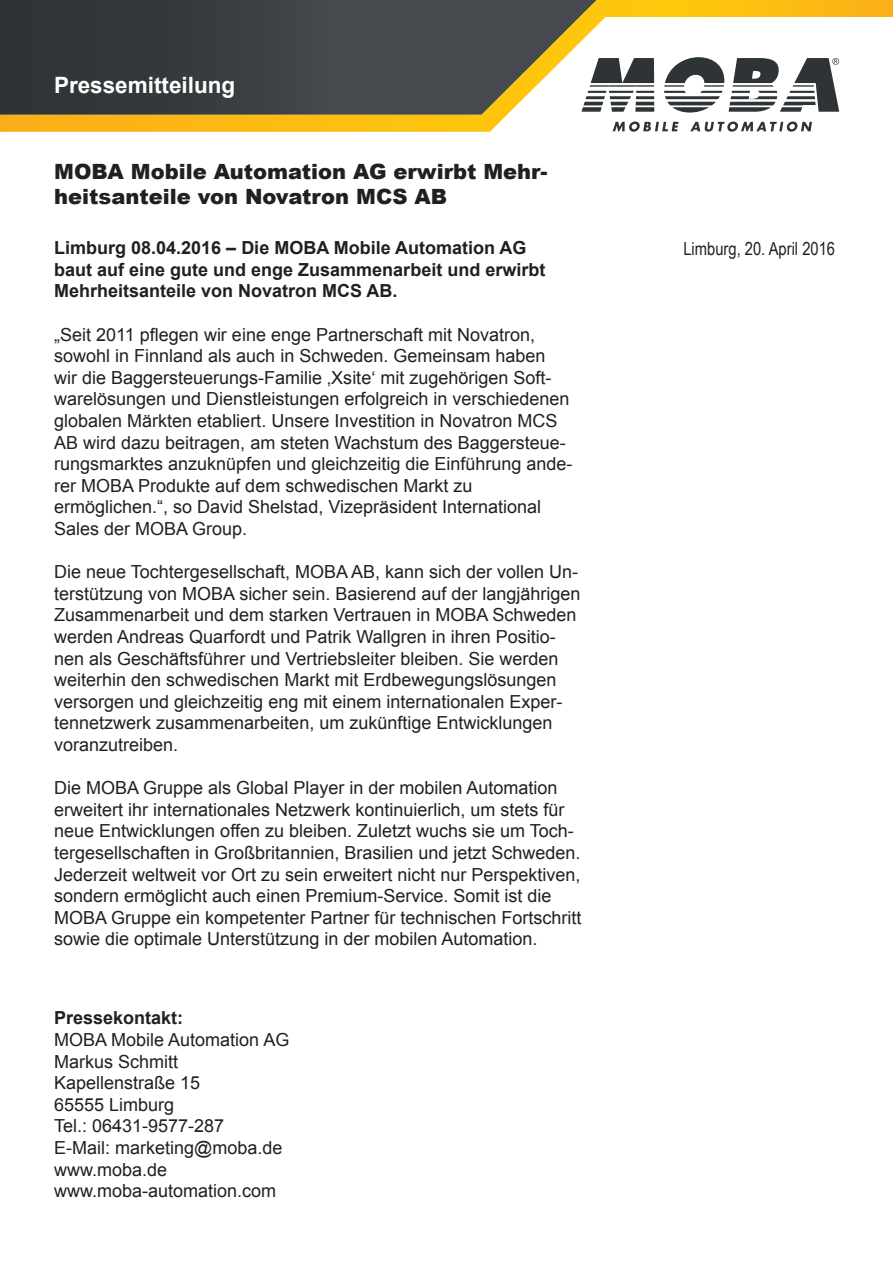
<style>
.page{position:relative;width:893px;height:1263px;background:#fff}
.page>*{position:absolute;margin:0;border:0;box-sizing:border-box;transform-origin:0 0}
.t1{font:700 22.5px "Arial";color:#fff}
.t2{font:900 21px/25.2px "Arial";color:#231f20}
.t3{font:18px/21.6px "Arial";color:#231f20}
.t4{font:700 18px/21.6px "Arial";color:#231f20}
.t5{font:18px "Arial Narrow";color:#231f20}
</style>
<div class="page">
<svg style="left:0;top:0;width:893px;height:132px"></svg>
<p class="t1" style="left:54px;top:70px;width:183px">Pressemitteilung</p>
<p class="t2" style="left:54px;top:158px;width:495px">MOBA Mobile Automation AG erwirbt Mehr&shy;heitsanteile von Novatron MCS AB</p>
<p class="t4" style="left:54px;top:238px;width:474px">Limburg 08.04.2016 – Die MOBA Mobile Automation AG</p>
<p class="t5" style="left:683px;top:236px;width:153px">Limburg, 20. April 2016</p>
<p class="t4" style="left:54px;top:259px;width:493px">baut auf eine gute und enge Zusammenarbeit und erwirbt<br>Mehrheitsanteile von Novatron MCS AB.</p>
<p class="t3" style="left:54px;top:324px;width:520px">„Seit 2011 pflegen wir eine enge Partnerschaft mit Novatron, sowohl in Finnland als auch in Schweden. Gemeinsam haben wir die Baggersteuerungs-Familie ‚Xsite‘ mit zugehörigen Soft&shy;warelösungen und Dienstleistungen erfolgreich in verschiedenen globalen Märkten etabliert. Unsere Investition in Novatron MCS AB wird dazu beitragen, am steten Wachstum des Baggersteue&shy;rungsmarktes anzuknüpfen und gleichzeitig die Einführung ande&shy;rer MOBA Produkte auf dem schwedischen Markt zu ermöglichen.“, so David Shelstad, Vizepräsident International Sales der MOBA Group.</p>
<p class="t3" style="left:54px;top:561px;width:528px">Die neue Tochtergesellschaft, MOBA AB, kann sich der vollen Un&shy;terstützung von MOBA sicher sein. Basierend auf der langjährigen Zusammenarbeit und dem starken Vertrauen in MOBA Schweden werden Andreas Quarfordt und Patrik Wallgren in ihren Positio&shy;nen als Geschäftsführer und Vertriebsleiter bleiben. Sie werden weiterhin den schwedischen Markt mit Erdbewegungslösungen versorgen und gleichzeitig eng mit einem internationalen Exper&shy;tennetzwerk zusammenarbeiten, um zukünftige Entwicklungen voranzutreiben.</p>
<p class="t3" style="left:54px;top:777px;width:529px">Die MOBA Gruppe als Global Player in der mobilen Automation erweitert ihr internationales Netzwerk kontinuierlich, um stets für neue Entwicklungen offen zu bleiben. Zuletzt wuchs sie um Toch&shy;tergesellschaften in Großbritannien, Brasilien und jetzt Schweden.<br>Jederzeit weltweit vor Ort zu sein erweitert nicht nur Perspektiven, sondern ermöglicht auch einen Premium-Service. Somit ist die MOBA Gruppe ein kompetenter Partner für technischen Fortschritt sowie die optimale Unterstützung in der mobilen Automation.</p>
<p class="t4" style="left:54px;top:1008px;width:131px">Pressekontakt:</p>
<p class="t3" style="left:54px;top:1029px;width:237px">MOBA Mobile Automation AG<br>Markus Schmitt<br>Kapellenstraße 15<br>65555 Limburg<br>Tel.: 06431-9577-287<br>E-Mail: marketing@moba.de www.moba.de www.moba-automation.com</p>
</div>
